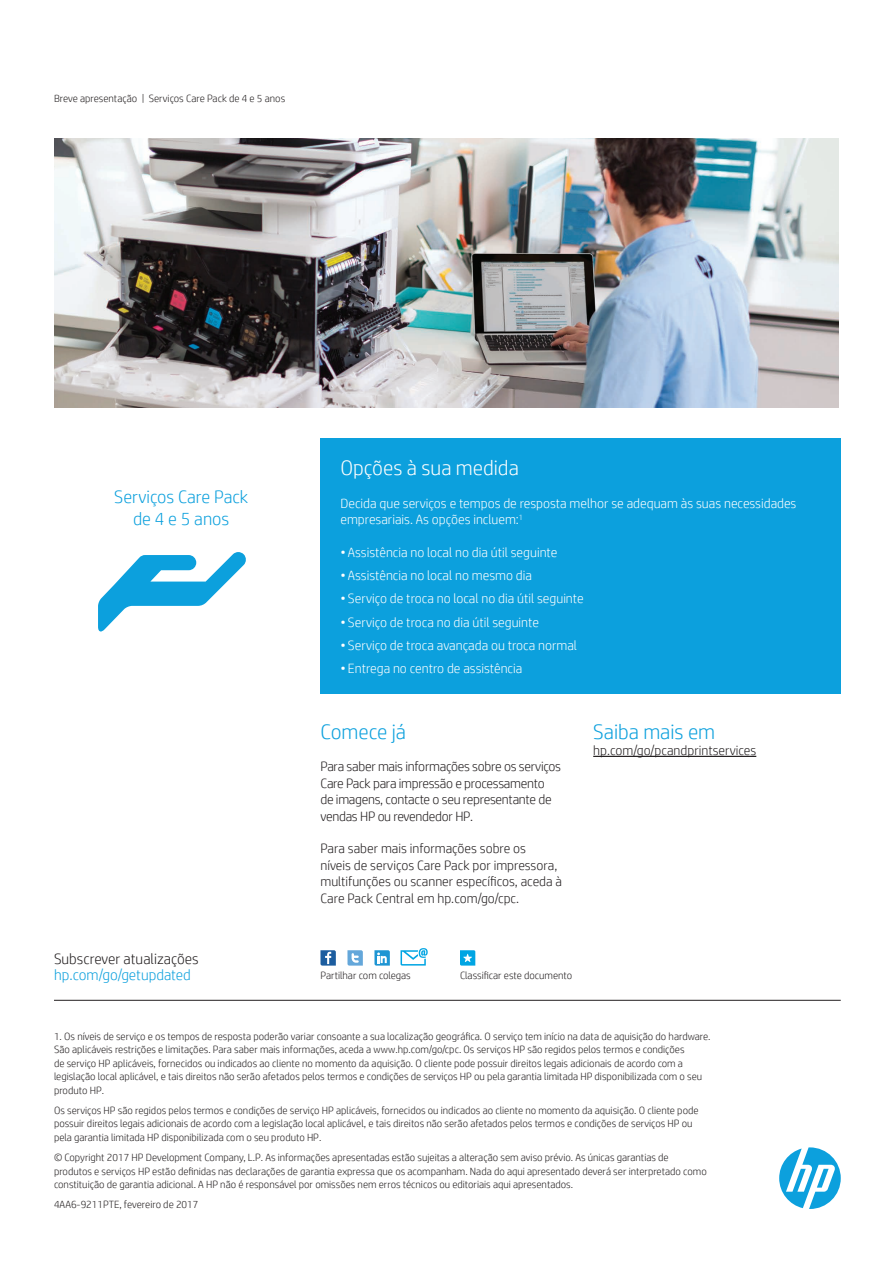
<style>
.page{position:relative;width:893px;height:1263px;background:#fff}
.page>*{position:absolute;margin:0;border:0;box-sizing:border-box;transform-origin:0 0}
.t1{font:300 21px "HP Simplified";color:#0ca0dd}
.t2{font:300 21px "HP Simplified";color:#fff}
.t3{font:300 18px/22.2px "HP Simplified";color:#0ca0dd;text-align:center}
.t4{font:300 15px "HP Simplified";color:#231f20}
.t5{font:300 15px "HP Simplified";color:#0ca0dd}
.t6{font:300 13.5px/16.5px "HP Simplified";letter-spacing:-.015em;color:#231f20}
.t7{font:300 13.5px/16.5px "HP Simplified";color:#fff}
.t8{font:300 10.5px/13.5px "HP Simplified";color:#231f20}
</style>
<div class="page">
<svg style="left:460px;top:950px;width:15px;height:15px"></svg>
<svg style="left:320px;top:950px;width:16px;height:15px"></svg>
<svg style="left:347px;top:950px;width:16px;height:15px"></svg>
<svg style="left:374px;top:950px;width:16px;height:15px"></svg>
<svg style="left:401px;top:948px;width:27px;height:17px"></svg>
<svg style="left:779px;top:1147px;width:62px;height:62px"></svg>
<hr style="left:54px;top:1000px;width:787px;height:1px;background:#231f20">
<hr style="left:593px;top:756px;width:163px;height:1px;background:#231f20">
<div style="left:320px;top:438px;width:521px;height:255px;background:#0ca0dd"></div>
<img style="left:54px;top:139px;width:785px;height:269px">
<svg style="left:98px;top:552px;width:148px;height:79px"></svg>
<p class="t8" style="left:54px;top:91px;width:233px">Breve apresentação | Serviços Care Pack de 4 e 5 anos</p>
<h2 class="t3" style="left:114px;top:485px;width:135px">Serviços Care Pack de 4 e 5 anos</h2>
<h3 class="t4" style="left:54px;top:949px;width:146px">Subscrever atualizações</h3>
<h3 class="t5" style="left:54px;top:965px;width:138px">hp.com/go/getupdated</h3>
<h1 class="t2" style="left:340px;top:454px;width:180px">Opções à sua medida</h1>
<p class="t7" style="left:340px;top:494px;width:458px">Decida que serviços e tempos de resposta melhor se adequam às suas necessidades empresariais. As opções incluem:<sup>1</sup></p>
<p class="t7" style="left:340px;top:544px;width:218px">• Assistência no local no dia útil seguinte</p>
<p class="t7" style="left:340px;top:567px;width:193px">• Assistência no local no mesmo dia</p>
<p class="t7" style="left:340px;top:590px;width:245px">• Serviço de troca no local no dia útil seguinte</p>
<p class="t7" style="left:340px;top:613px;width:200px">• Serviço de troca no dia útil seguinte</p>
<p class="t7" style="left:340px;top:637px;width:238px">• Serviço de troca avançada ou troca normal</p>
<p class="t7" style="left:340px;top:660px;width:183px">• Entrega no centro de assistência</p>
<h1 class="t1" style="left:320px;top:717px;width:87px">Comece já</h1>
<p class="t6" style="left:320px;top:758px;width:242px">Para saber mais informações sobre os serviços Care Pack para impressão e processamento de imagens, contacte o seu representante de vendas HP ou revendedor HP.</p>
<p class="t6" style="left:320px;top:840px;width:243px">Para saber mais informações sobre os<br>níveis de serviços Care Pack por impressora, multifunções ou scanner específicos, aceda à Care Pack Central em hp.com/go/cpc.</p>
<h1 class="t1" style="left:593px;top:717px;width:123px">Saiba mais em</h1>
<p class="t6" style="left:593px;top:742px;width:165px">hp.com/go/pcandprintservices</p>
<p class="t8" style="left:320px;top:968px;width:92px">Partilhar com colegas</p>
<p class="t8" style="left:460px;top:968px;width:114px">Classificar este documento</p>
<p class="t8" style="left:54px;top:1029px;width:658px">1. Os níveis de serviço e os tempos de resposta poderão variar consoante a sua localização geográfica. O serviço tem início na data de aquisição do hardware.<br>São aplicáveis restrições e limitações. Para saber mais informações, aceda a www.hp.com/go/cpc. Os serviços HP são regidos pelos termos e condições<br>de serviço HP aplicáveis, fornecidos ou indicados ao cliente no momento da aquisição. O cliente pode possuir direitos legais adicionais de acordo com a legislação local aplicável, e tais direitos não serão afetados pelos termos e condições de serviços HP ou pela garantia limitada HP disponibilizada com o seu produto HP.</p>
<p class="t8" style="left:54px;top:1103px;width:646px">Os serviços HP são regidos pelos termos e condições de serviço HP aplicáveis, fornecidos ou indicados ao cliente no momento da aquisição. O cliente pode possuir direitos legais adicionais de acordo com a legislação local aplicável, e tais direitos não serão afetados pelos termos e condições de serviços HP ou pela garantia limitada HP disponibilizada com o seu produto HP.</p>
<p class="t8" style="left:54px;top:1150px;width:654px">© Copyright 2017 HP Development Company, L.P. As informações apresentadas estão sujeitas a alteração sem aviso prévio. As únicas garantias de produtos e serviços HP estão definidas nas declarações de garantia expressa que os acompanham. Nada do aqui apresentado deverá ser interpretado como constituição de garantia adicional. A HP não é responsável por omissões nem erros técnicos ou editoriais aqui apresentados.</p>
<p class="t8" style="left:54px;top:1198px;width:146px">4AA6-9211PTE, fevereiro de 2017</p>
</div>
